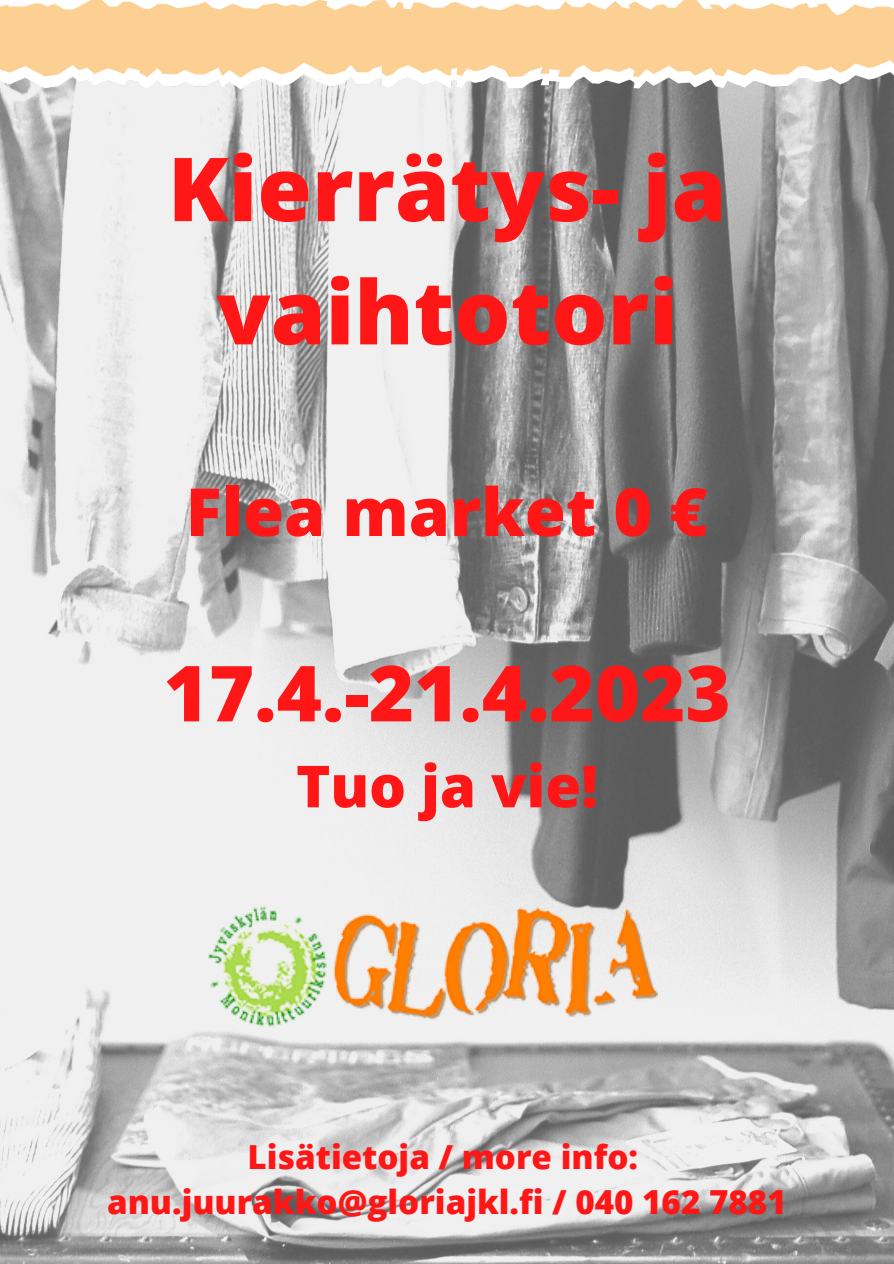
<style>
.page{position:relative;width:894px;height:1264px;background:#fff}
.page>*{position:absolute;margin:0;border:0;box-sizing:border-box;transform-origin:0 0}
.t1{font:800 88.35px/123.1px "Open Sans";color:#ff1616;text-align:center}
.t2{font:800 77.25px "Open Sans";color:#ff1616}
.t3{font:800 66.3px "Open Sans";color:#ff1616}
.t4{font:800 57.9px "Open Sans";color:#ff1616}
.t5{font:800 33.15px/45.6px "Open Sans";color:#ff1616;text-align:center}
</style>
<div class="page">
<img style="left:0;top:90px;width:893px;height:1173px">
<img style="left:0;top:0;width:893px;height:90px">
<img style="left:207px;top:906px;width:450px;height:121px">
<h1 class="t1" style="left:168px;top:125px;width:560px">Kierrätys- ja vaihtotori</h1>
<h3 class="t3" style="left:186px;top:465px;width:523px">Flea market 0 €</h3>
<h2 class="t2" style="left:163px;top:639px;width:568px">17.4.-21.4.2023</h2>
<h3 class="t4" style="left:296px;top:745px;width:303px">Tuo ja vie!</h3>
<p class="t5" style="left:107px;top:1133px;width:680px">Lisätietoja / more info: anu.juurakko@gloriajkl.fi / 040 162 7881</p>
</div>
